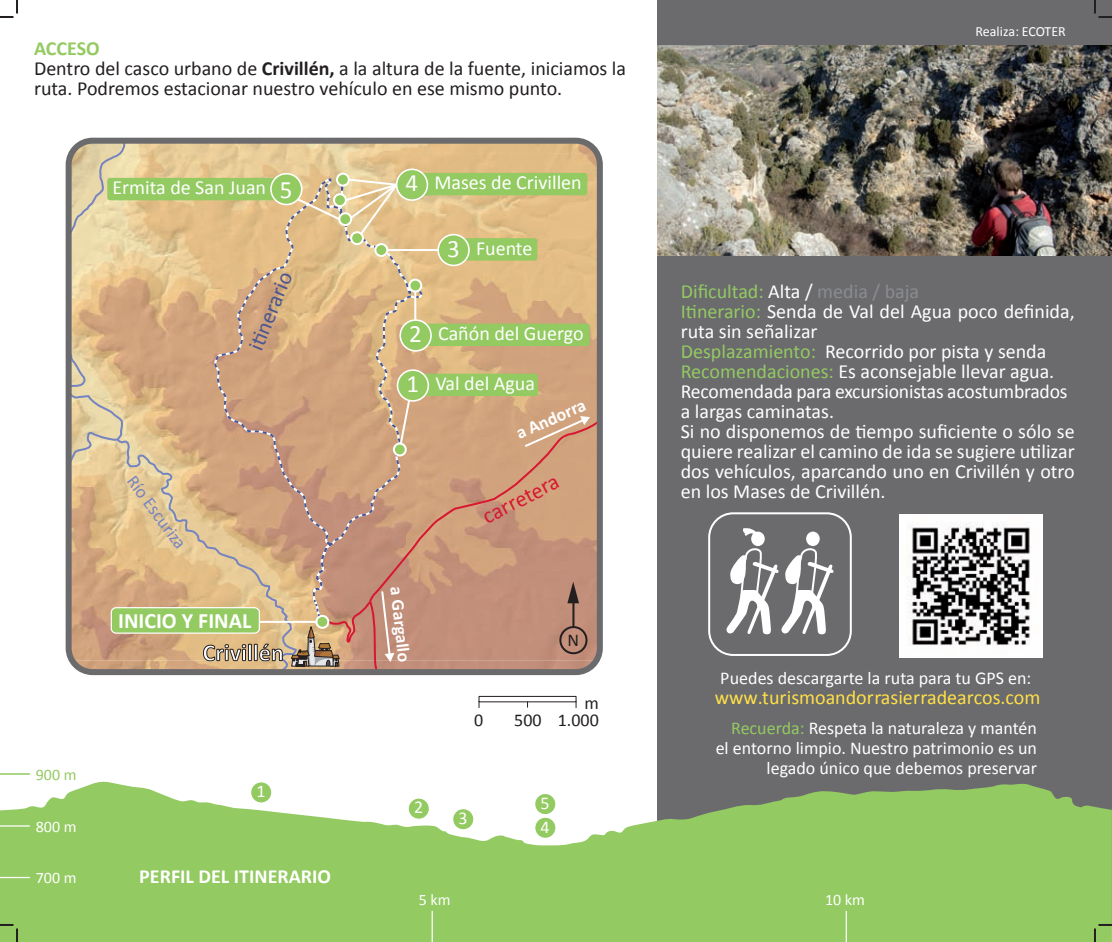
<style>
.page{position:relative;width:1112px;height:942px;background:#fff}
.page>*{position:absolute;margin:0;border:0;box-sizing:border-box;transform-origin:0 0}
.t1{font:700 24px "Calibri";color:#fff}
.t2{font:700 22px "Calibri";color:#fff}
.t3{font:22px "Calibri";color:#485692}
.t4{font:22px "Calibri";color:#d91632}
.t5{font:20px/20px "Calibri";color:#fff}
.t6{font:20px/20px "Calibri";color:#231f20}
.t7{font:20px "Calibri";color:#ffe046}
.t8{font:700 20px "Calibri";color:#fff}
.t9{font:18px/20px "Calibri";color:#fff;text-align:right}
.t10{font:700 18px "Calibri";color:#fff}
.t11{font:18px "Calibri";color:#231f20}
.t12{font:18px "Calibri";color:#7484c1}
.t13{font:16px "Calibri";color:#fff}
.t14{font:16px "Calibri";color:#93ca61}
.t15{font:14px "Calibri";color:#fff}
.s1{font-weight:700;color:#93ca61}
.s2{font-weight:700}
.s3{font-size:25px}
.s4{color:#93ca61}
.s5{color:#8a8c8f}
</style>
<div class="page">
<div style="left:657px;top:0;width:454px;height:924px;background:#6b6b6e"></div>
<img style="left:657px;top:45px;width:454px;height:210px">
<svg style="left:0;top:781px;width:1111px;height:160px;fill:#93ca61"></svg>
<svg style="left:1094px;top:0;width:17px;height:18px"></svg>
<svg style="left:0;top:0;width:18px;height:18px"></svg>
<svg style="left:0;top:923px;width:18px;height:18px"></svg>
<svg style="left:1093px;top:923px;width:18px;height:18px"></svg>
<img style="left:127px;top:145px;width:468px;height:8px">
<img style="left:73px;top:153px;width:522px;height:507px">
<img style="left:72px;top:660px;width:524px;height:11px">
<svg style="left:115px;top:436px;width:88px;height:231px"></svg>
<svg style="left:73px;top:145px;width:54px;height:358px"></svg>
<svg style="left:423px;top:396px;width:172px;height:208px"></svg>
<div style="left:66px;top:138px;width:536px;height:536px;border:6px solid #6b6b6e;border-radius:24px"></div>
<div style="left:559px;top:625px;width:28px;height:29px;border:2px solid #231f20;border-radius:50%"></div>
<hr style="left:572px;top:599px;width:2px;height:27px;background:#231f20">
<svg style="left:567px;top:581px;width:12px;height:22px"></svg>
<svg style="left:523px;top:416px;width:67px;height:32px"></svg>
<div style="left:336px;top:173px;width:14px;height:13px;border:2px solid #fff;border-radius:50%"></div>
<div style="left:111px;top:607px;width:148px;height:26px;background:#93ca61;border-radius:5px"></div>
<div style="left:111px;top:607px;width:149px;height:26px;border:1px solid #fff;border-radius:5px"></div>
<div style="left:411px;top:173px;width:176px;height:22px;background:#93ca61;border-radius:3px"></div>
<svg style="left:396px;top:169px;width:31px;height:31px"></svg>
<div style="left:396px;top:168px;width:32px;height:33px;border:2px solid #fff;border-radius:50%"></div>
<div style="left:452px;top:238px;width:85px;height:22px;background:#93ca61;border-radius:3px"></div>
<div style="left:438px;top:234px;width:31px;height:31px;background:#93ca61;border-radius:50%"></div>
<div style="left:437px;top:234px;width:32px;height:32px;border:2px solid #fff;border-radius:50%"></div>
<hr style="left:387px;top:249px;width:51px;height:2px;background:#fff">
<div style="left:414px;top:323px;width:175px;height:23px;background:#93ca61;border-radius:3px"></div>
<div style="left:400px;top:320px;width:31px;height:31px;background:#93ca61;border-radius:50%"></div>
<div style="left:399px;top:319px;width:33px;height:32px;border:2px solid #fff;border-radius:50%"></div>
<div style="left:412px;top:373px;width:126px;height:23px;background:#93ca61;border-radius:3px"></div>
<div style="left:396px;top:369px;width:33px;height:32px;border:2px solid #fff;border-radius:50%"></div>
<svg style="left:203px;top:177px;width:220px;height:494px"></svg>
<div style="left:107px;top:178px;width:180px;height:22px;background:#93ca61;border-radius:3px"></div>
<div style="left:271px;top:174px;width:31px;height:30px;background:#93ca61;border-radius:50%"></div>
<div style="left:270px;top:173px;width:32px;height:32px;border:2px solid #fff;border-radius:50%"></div>
<div style="left:478px;top:695px;width:98px;height:7px;border:1px solid #231f20"></div>
<hr style="left:0;top:772px;width:29px;height:2px;background:#93ca61">
<hr style="left:845px;top:911px;width:1px;height:30px;background:#fff">
<hr style="left:431px;top:910px;width:2px;height:31px;background:#fff">
<div style="left:250px;top:781px;width:22px;height:21px;background:#93ca61;border-radius:50%"></div>
<div style="left:250px;top:780px;width:22px;height:23px;border:1px solid #fff;border-radius:50%"></div>
<div style="left:408px;top:797px;width:21px;height:22px;background:#93ca61;border-radius:50%"></div>
<div style="left:407px;top:797px;width:23px;height:22px;border:1px solid #fff;border-radius:50%"></div>
<svg style="left:0;top:876px;width:29px;height:1px"></svg>
<svg style="left:0;top:825px;width:29px;height:1px"></svg>
<div style="left:708px;top:512px;width:143px;height:143px;border:2px solid #fff;border-radius:24px"></div>
<div style="left:751px;top:531px;width:13px;height:15px;background:#fff;border-radius:50%"></div>
<svg style="left:743px;top:528px;width:14px;height:9px"></svg>
<div style="left:806px;top:531px;width:13px;height:15px;background:#fff;border-radius:50%"></div>
<svg style="left:726px;top:545px;width:108px;height:90px"></svg>
<img style="left:899px;top:514px;width:143px;height:143px">
<div style="left:452px;top:808px;width:22px;height:21px;background:#93ca61;border-radius:50%"></div>
<div style="left:452px;top:807px;width:22px;height:23px;border:1px solid #fff;border-radius:50%"></div>
<div style="left:534px;top:816px;width:22px;height:22px;background:#93ca61;border-radius:50%"></div>
<div style="left:534px;top:816px;width:22px;height:22px;border:1px solid #fff;border-radius:50%"></div>
<div style="left:534px;top:793px;width:22px;height:21px;background:#93ca61;border-radius:50%"></div>
<div style="left:534px;top:792px;width:22px;height:23px;border:1px solid #fff;border-radius:50%"></div>
<p class="t6" style="left:34px;top:37px;width:593px"><span class="s1">ACCESO<br></span>Dentro del casco urbano de <span class="s2">Crivillén,</span> a la altura de la fuente, iniciamos la ruta. Podremos estacionar nuestro vehículo en ese mismo punto.</p>
<p class="t5" style="left:112px;top:177px;width:181px">Ermita de San Juan <span class="s3">5</span></p>
<p class="t3" style="left:242px;top:344px;width:84px;rotate:-68deg">iti nerario</p>
<p class="t5" style="left:405px;top:172px;width:178px"><span class="s3">4</span> Mases de Crivillen</p>
<p class="t5" style="left:447px;top:237px;width:87px"><span class="s3">3</span> Fuente</p>
<p class="t5" style="left:409px;top:322px;width:176px"><span class="s3">2</span> Cañón del Guergo</p>
<p class="t5" style="left:406px;top:372px;width:130px"><span class="s3">1</span> Val del Agua</p>
<p class="t10" style="left:512px;top:423px;width:76px;rotate:-24deg">a Andorra</p>
<p class="t12" style="left:140px;top:471px;width:88px;rotate:53deg">Río Escuriza</p>
<p class="t4" style="left:477px;top:505px;width:84px;rotate:-27deg">carretera</p>
<p class="t2" style="left:118px;top:606px;width:135px">INICIO Y FINAL</p>
<p class="t1" style="left:202px;top:637px;width:83px">Crivillén</p>
<p class="t10" style="left:407px;top:585px;width:77px;rotate:84deg">a Gargallo</p>
<p class="t11" style="left:567px;top:628px;width:13px">N</p>
<p class="t11" style="left:584px;top:691px;width:16px">m</p>
<p class="t14" style="left:36px;top:764px;width:42px">900 m</p>
<p class="t13" style="left:36px;top:816px;width:42px">800 m</p>
<p class="t13" style="left:36px;top:867px;width:42px">700 m</p>
<p class="t9" style="left:256px;top:780px;width:11px">1</p>
<p class="t8" style="left:139px;top:863px;width:193px">PERFIL DEL ITINERARIO</p>
<p class="t9" style="left:414px;top:796px;width:11px">2</p>
<p class="t11" style="left:474px;top:708px;width:11px">0</p>
<p class="t11" style="left:514px;top:708px;width:86px">500 1.000</p>
<p class="t9" style="left:458px;top:807px;width:11px">3</p>
<p class="t9" style="left:540px;top:791px;width:11px">5</p>
<p class="t9" style="left:540px;top:815px;width:11px">4</p>
<p class="t15" style="left:975px;top:23px;width:92px">Realiza: ECOTER</p>
<p class="t5" style="left:680px;top:280px;width:395px"><span class="s4">Dificultad:</span> Alta / <span class="s5">media / baja<br></span><span class="s4">Itinerario:</span> Senda de Val del Agua poco definida, ruta sin señalizar<br><span class="s4">Desplazamiento:</span> Recorrido por pista y senda <span class="s4">Recomendaciones:</span> Es aconsejable llevar agua.<br>Recomendada para excursionistas acostumbrados a largas caminatas.<br>Si no disponemos de tiempo suficiente o sólo se quiere realizar el camino de ida se sugiere utilizar dos vehículos, aparcando uno en Crivillén y otro en los Mases de Crivillén.</p>
<p class="t9" style="left:720px;top:667px;width:312px">Puedes descargarte la ruta para tu GPS en:</p>
<p class="t7" style="left:714px;top:685px;width:327px">www.turismoandorrasierradearcos.com</p>
<p class="t9" style="left:715px;top:717px;width:323px"><span class="s4">Recuerda:</span> Respeta la naturaleza y mantén el entorno limpio. Nuestro patrimonio es un legado único que debemos preservar</p>
<p class="t13" style="left:418px;top:889px;width:33px">5 km</p>
<p class="t13" style="left:824px;top:889px;width:41px">10 km</p>
</div>
